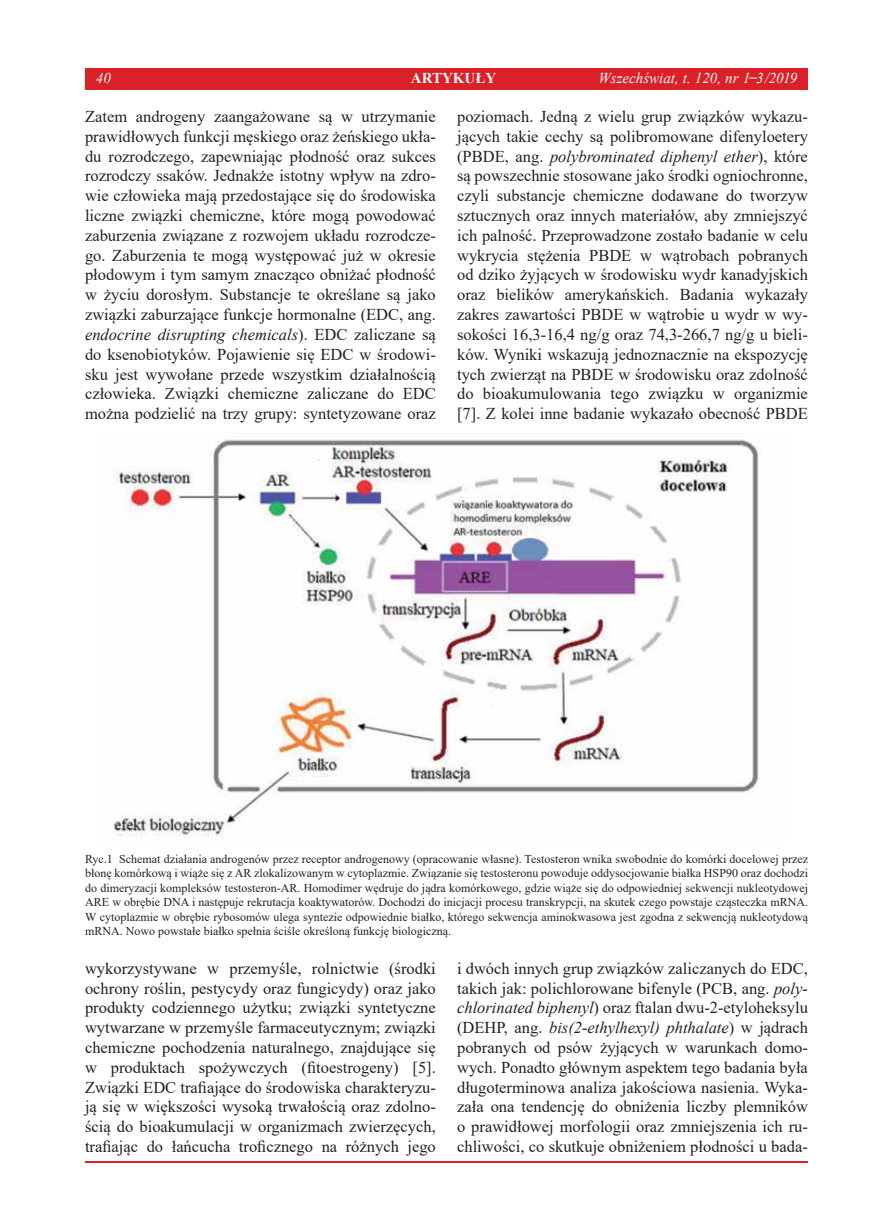
<style>
.page{position:relative;width:893px;height:1225px;background:#fff}
.page>*{position:absolute;margin:0;border:0;box-sizing:border-box;transform-origin:0 0}
.t1{font:16.5px/19.8px "Times New Roman";color:#231f20;text-align:justify}
.t2{font:italic 15px "Times New Roman";color:#fff}
.t3{font:700 15px "Times New Roman";color:#fff}
.t4{font:12px/14.4px "Times New Roman";color:#231f20;text-align:justify}
.s1{font-style:normal}
.s2{font-style:italic}
</style>
<div class="page">
<hr style="left:85px;top:1161px;width:723px;height:1px;background:#da2128">
<img style="left:113px;top:439px;width:648px;height:398px">
<div style="left:85px;top:68px;width:723px;height:21px;background:#da2128"></div>
<p class="t2" style="left:96px;top:68px;width:16px">40</p>
<p class="t3" style="left:411px;top:67px;width:87px">ARTYKUŁY</p>
<p class="t2" style="left:598px;top:68px;width:200px">Wszechświat, t. 120, nr 1 <span class="s1">̶</span>3/2019</p>
<p class="t1" style="left:85px;top:106px;width:352px">Zatem androgeny zaangażowane są w utrzymanie prawidłowych funkcji męskiego oraz żeńskiego ukła&shy;du rozrodczego, zapewniając płodność oraz sukces rozrodczy ssaków. Jednakże istotny wpływ na zdro&shy;wie człowieka mają przedostające się do środowiska liczne związki chemiczne, które mogą powodować zaburzenia związane z rozwojem układu rozrodcze&shy;go. Zaburzenia te mogą występować już w okresie płodowym i tym samym znacząco obniżać płodność w życiu dorosłym. Substancje te określane są jako związki zaburzające funkcje hormonalne (EDC, ang. <span class="s2">endocrine disrupting chemicals</span>). EDC zaliczane są do ksenobiotyków. Pojawienie się EDC w środowi&shy;sku jest wywołane przede wszystkim działalnością człowieka. Związki chemiczne zaliczane do EDC można podzielić na trzy grupy: syntetyzowane oraz</p>
<p class="t1" style="left:457px;top:106px;width:352px">poziomach. Jedną z wielu grup związków wykazu&shy;jących takie cechy są polibromowane difenyloetery (PBDE, ang. <span class="s2">polybrominated diphenyl ether</span>), które są powszechnie stosowane jako środki ogniochronne, czyli substancje chemiczne dodawane do tworzyw sztucznych oraz innych materiałów, aby zmniejszyć ich palność. Przeprowadzone zostało badanie w celu wykrycia stężenia PBDE w wątrobach pobranych od dziko żyjących w środowisku wydr kanadyjskich oraz bielików amerykańskich. Badania wykazały zakres zawartości PBDE w wątrobie u wydr w wy&shy;sokości 16,3-16,4 ng/g oraz 74,3-266,7 ng/g u bieli&shy;ków. Wyniki wskazują jednoznacznie na ekspozycję tych zwierząt na PBDE w środowisku oraz zdolność do bioakumulowania tego związku w organizmie [7]. Z kolei inne badanie wykazało obecność PBDE</p>
<p class="t4" style="left:85px;top:851px;width:724px">Ryc.1 Schemat działania androgenów przez receptor androgenowy (opracowanie własne). Testosteron wnika swobodnie do komórki docelowej przez błonę komórkową i wiąże się z AR zlokalizowanym w cytoplazmie. Związanie się testosteronu powoduje oddysocjowanie białka HSP90 oraz dochodzi do dimeryzacji kompleksów testosteron-AR. Homodimer wędruje do jądra komórkowego, gdzie wiąże się do odpowiedniej sekwencji nukleotydowej ARE w obrębie DNA i następuje rekrutacja koaktywatorów. Dochodzi do inicjacji procesu transkrypcji, na skutek czego powstaje cząsteczka mRNA.<br>W cytoplazmie w obrębie rybosomów ulega syntezie odpowiednie białko, którego sekwencja aminokwasowa jest zgodna z sekwencją nukleotydową mRNA. Nowo powstałe białko spełnia ściśle określoną funkcję biologiczną.</p>
<p class="t1" style="left:85px;top:957px;width:352px">wykorzystywane w przemyśle, rolnictwie (środki ochrony roślin, pestycydy oraz fungicydy) oraz jako produkty codziennego użytku; związki syntetyczne wytwarzane w przemyśle farmaceutycznym; związki chemiczne pochodzenia naturalnego, znajdujące się w produktach spożywczych (fitoestrogeny) [5].<br>Związki EDC trafiające do środowiska charakteryzu&shy;ją się w większości wysoką trwałością oraz zdolno&shy;ścią do bioakumulacji w organizmach zwierzęcych, trafiając do łańcucha troficznego na różnych jego</p>
<p class="t1" style="left:457px;top:957px;width:352px">i dwóch innych grup związków zaliczanych do EDC, takich jak: polichlorowane bifenyle (PCB, ang. <span class="s2">poly&shy;chlorinated biphenyl</span>) oraz ftalan dwu-2-etyloheksylu (DEHP, ang. <span class="s2">bis(2-ethylhexyl) phthalate</span>) w jądrach pobranych od psów żyjących w warunkach domo&shy;wych. Ponadto głównym aspektem tego badania była długoterminowa analiza jakościowa nasienia. Wyka&shy;zała ona tendencję do obniżenia liczby plemników o prawidłowej morfologii oraz zmniejszenia ich ru&shy;chliwości, co skutkuje obniżeniem płodności u bada-</p>
</div>
